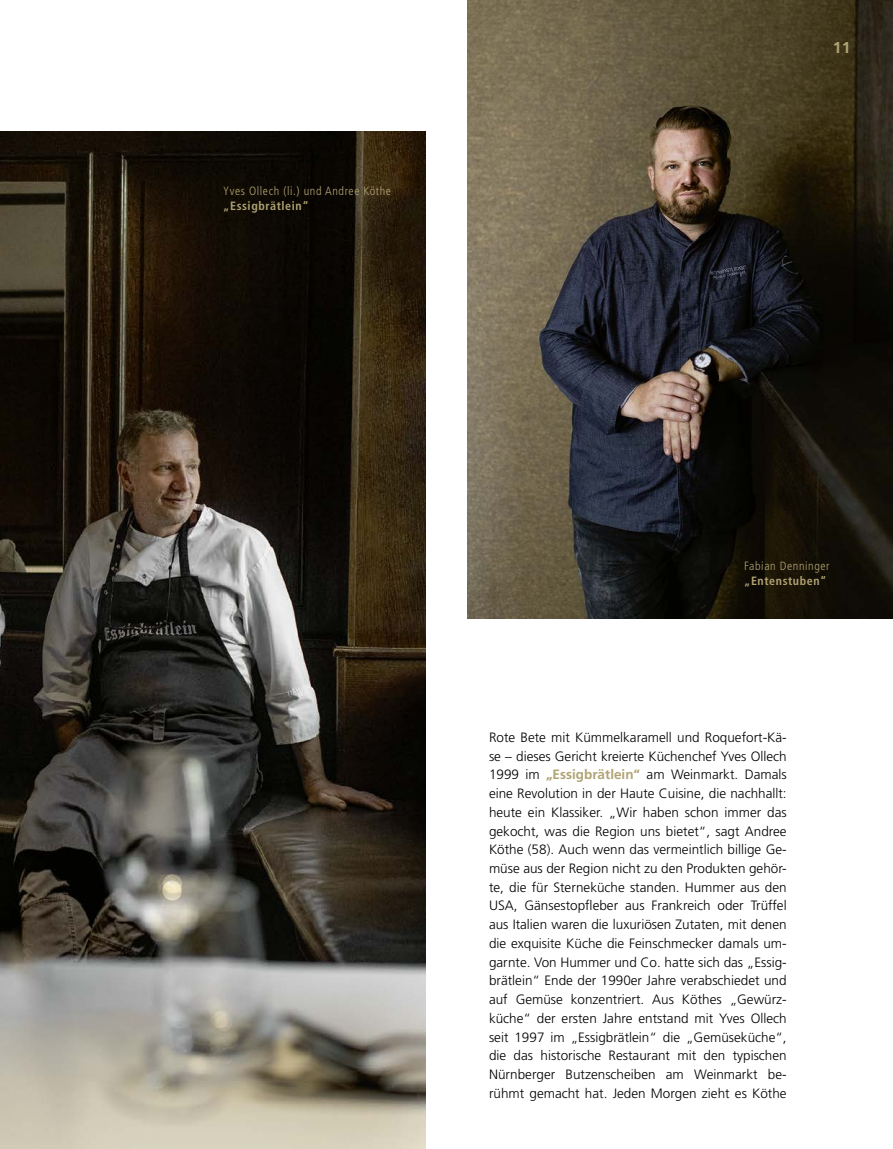
<style>
.page{position:relative;width:893px;height:1149px;background:#fff}
.page>*{position:absolute;margin:0;border:0;box-sizing:border-box;transform-origin:0 0}
.t1{font:700 15.75px "Frutiger LT Std";color:#b1a373}
.t2{font:300 13.5px/18.8px "Frutiger LT Std";color:#000;text-align:justify}
.t3{font:300 condensed 12px "Frutiger LT Std";letter-spacing:.05em;color:#b1a373}
.t4{font:700 condensed 12px "Frutiger LT Std";letter-spacing:.05em;color:#b1a373}
.s1{font-weight:700;color:#b1a373}
</style>
<div class="page">
<img style="left:0;top:131px;width:425px;height:1017px">
<img style="left:468px;top:0;width:425px;height:618px">
<p class="t3" style="left:223px;top:184px;width:169px">Yves Ollech (li.) und Andree Köthe</p>
<p class="t4" style="left:223px;top:199px;width:87px">„Essigbrätlein“</p>
<p class="t1" style="left:833px;top:38px;width:19px">11</p>
<p class="t3" style="left:744px;top:558px;width:87px">Fabian Denninger</p>
<p class="t4" style="left:744px;top:573px;width:84px">„Entenstuben“</p>
<p class="t2" style="left:489px;top:727px;width:299px">Rote Bete mit Kümmelkaramell und Roquefort-Kä&shy;se – dieses Gericht kreierte Küchenchef Yves Ollech 1999 im <span class="s1">„Essigbrätlein“</span> am Weinmarkt. Damals eine Revolution in der Haute Cuisine, die nachhallt: heute ein Klassiker. „Wir haben schon immer das gekocht, was die Region uns bietet“, sagt Andree Köthe (58). Auch wenn das vermeintlich billige Ge&shy;müse aus der Region nicht zu den Produkten gehör&shy;te, die für Sterneküche standen. Hummer aus den USA, Gänsestopfleber aus Frankreich oder Trüffel aus Italien waren die luxuriösen Zutaten, mit denen die exquisite Küche die Feinschmecker damals um&shy;garnte. Von Hummer und Co. hatte sich das „Essig&shy;brätlein“ Ende der 1990er Jahre verabschiedet und auf Gemüse konzentriert. Aus Köthes „Gewürz&shy;küche“ der ersten Jahre entstand mit Yves Ollech seit 1997 im „Essigbrätlein“ die „Gemüseküche“, die das historische Restaurant mit den typischen Nürnberger Butzenscheiben am Weinmarkt be&shy;rühmt gemacht hat. Jeden Morgen zieht es Köthe</p>
</div>
